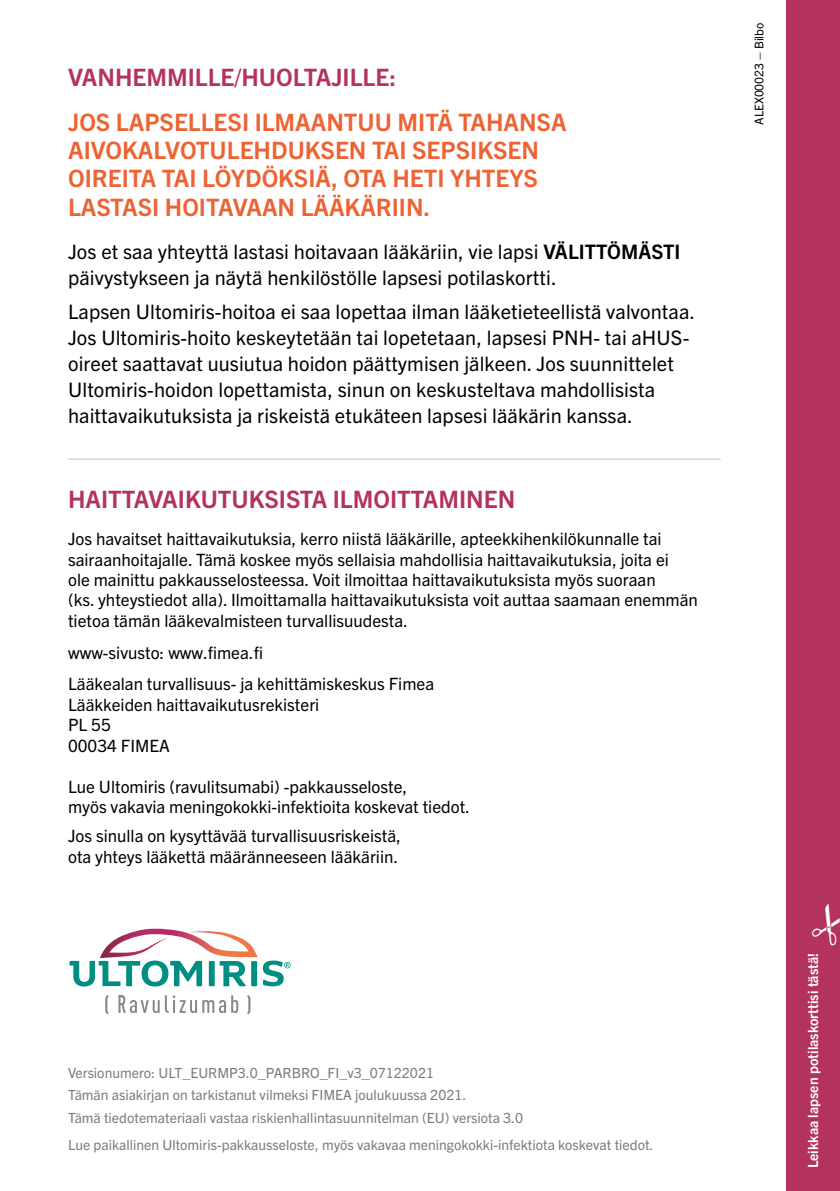
<style>
.page{position:relative;width:840px;height:1191px;background:#fff}
.page>*{position:absolute;margin:0;border:0;box-sizing:border-box;transform-origin:0 0}
.t1{font:700 24px/28px "Trade Gothic Next LT Pro";color:#ec6334}
.t2{font:700 24px "Trade Gothic Next LT Pro";color:#b3335e}
.t3{font:20px/26px "Trade Gothic Next LT Pro";letter-spacing:.005em;color:#000}
.t4{font:17px/20.4px "Trade Gothic Next LT Pro";color:#000}
.t5{font:14px/22.4px "Trade Gothic Next LT Pro";color:#7c7b7b}
.t6{font:700 14px "Trade Gothic Next LT Pro";color:#fff}
.t7{font:12px "Trade Gothic Next LT Pro";color:#000}
.s1{font-weight:700}
</style>
<div class="page">
<div style="left:785px;top:0;width:54px;height:1191px;background:#b3335e"></div>
<svg style="left:69px;top:928px;width:221px;height:58px"></svg>
<svg style="left:105px;top:995px;width:4px;height:19px"></svg>
<svg style="left:247px;top:995px;width:3px;height:19px"></svg>
<svg style="left:118px;top:995px;width:120px;height:18px"></svg>
<hr style="left:68px;top:458px;width:652px;height:1px;background:#c6c6c6">
<h1 class="t2" style="left:68px;top:61px;width:329px">VANHEMMILLE/HUOLTAJILLE:</h1>
<h1 class="t1" style="left:68px;top:107px;width:499px">JOS LAPSELLESI ILMAANTUU MITÄ TAHANSA AIVOKALVOTULEHDUKSEN TAI SEPSIKSEN OIREITA TAI LÖYDÖKSIÄ, OTA HETI YHTEYS LASTASI HOITAVAAN LÄÄKÄRIIN.</h1>
<p class="t3" style="left:68px;top:237px;width:613px">Jos et saa yhteyttä lastasi hoitavaan lääkäriin, vie lapsi <span class="s1">VÄLITTÖMÄSTI </span>päivystykseen ja näytä henkilöstölle lapsesi potilaskortti.</p>
<p class="t3" style="left:68px;top:297px;width:628px">Lapsen Ultomiris-hoitoa ei saa lopettaa ilman lääketieteellistä valvontaa.<br>Jos Ultomiris-hoito keskeytetään tai lopetetaan, lapsesi PNH- tai aHUS&shy;oireet saattavat uusiutua hoidon päättymisen jälkeen. Jos suunnittelet Ultomiris-hoidon lopettamista, sinun on keskusteltava mahdollisista haittavaikutuksista ja riskeistä etukäteen lapsesi lääkärin kanssa.</p>
<h1 class="t2" style="left:68px;top:482px;width:448px">HAITTAVAIKUTUKSISTA ILMOITTAMINEN</h1>
<p class="t4" style="left:68px;top:528px;width:631px">Jos havaitset haittavaikutuksia, kerro niistä lääkärille, apteekkihenkilökunnalle tai sairaanhoitajalle. Tämä koskee myös sellaisia mahdollisia haittavaikutuksia, joita ei<br>ole mainittu pakkausselosteessa. Voit ilmoittaa haittavaikutuksista myös suoraan<br>(ks. yhteystiedot alla). Ilmoittamalla haittavaikutuksista voit auttaa saamaan enemmän tietoa tämän lääkevalmisteen turvallisuudesta.</p>
<p class="t4" style="left:68px;top:635px;width:367px;line-height:31.8px">www-sivusto: www.fimea.fi<br>Lääkealan turvallisuus- ja kehittämiskeskus Fimea</p>
<p class="t4" style="left:68px;top:693px;width:252px">Lääkkeiden haittavaikutusrekisteri<br>PL 55<br>00034 FIMEA</p>
<p class="t4" style="left:68px;top:775px;width:403px">Lue Ultomiris (ravulitsumabi) -pakkausseloste,<br>myös vakavia meningokokki-infektioita koskevat tiedot.</p>
<p class="t4" style="left:68px;top:824px;width:334px">Jos sinulla on kysyttävää turvallisuusriskeistä, ota yhteys lääkettä määränneeseen lääkäriin.</p>
<p class="t5" style="left:68px;top:1060px;width:456px">Versionumero: ULT_EURMP3.0_PARBRO_FI_v3_07122021<br>Tämän asiakirjan on tarkistanut vilmeksi FIMEA joulukuussa 2021.<br>Tämä tiedotemateriaali vastaa riskienhallintasuunnitelman (EU) versiota 3.0</p>
<p class="t5" style="left:68px;top:1132px;width:586px">Lue paikallinen Ultomiris-pakkausseloste, myös vakavaa meningokokki-infektiota koskevat tiedot.</p>
<p class="t7" style="left:750px;top:125px;width:104px;rotate:-90deg">ALEX00023 – Bilbo</p>
<p class="t6" style="left:802px;top:1168px;width:217px;rotate:-90deg">Leikkaa lapsen potilaskorttisi tästä!</p>
</div>
